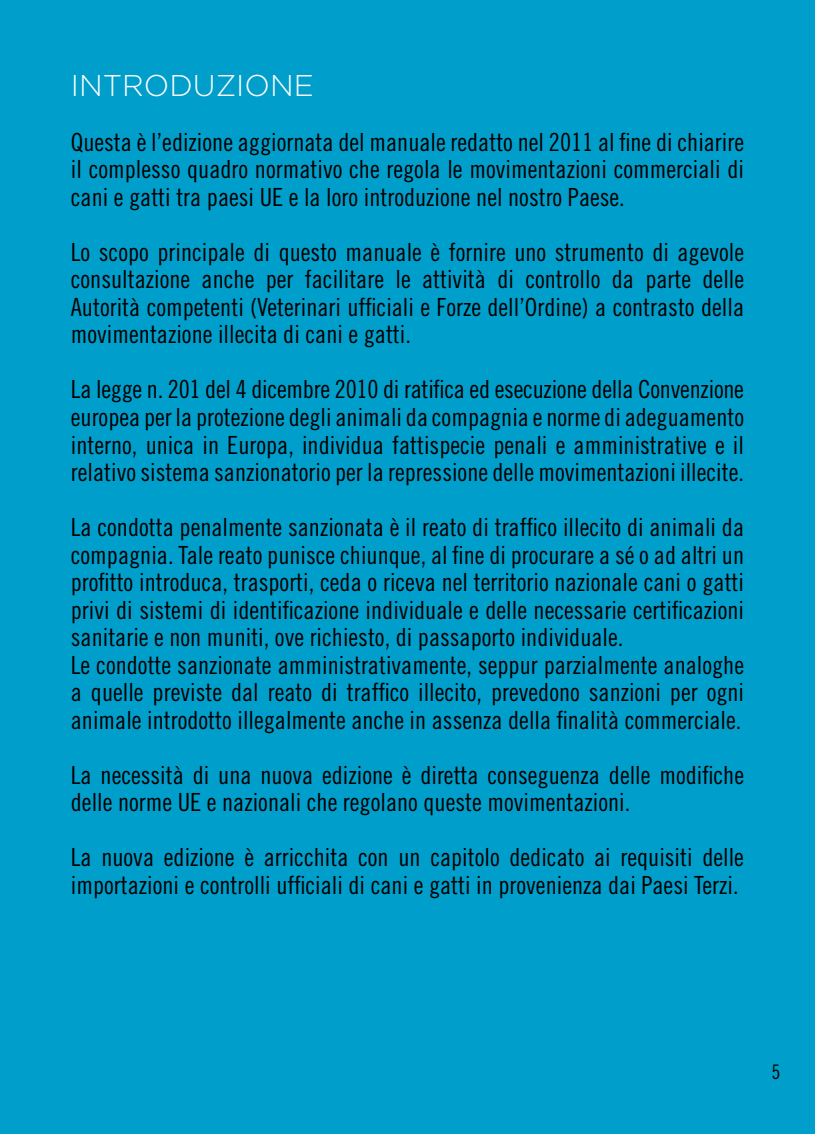
<style>
.page{position:relative;width:815px;height:1134px;background:#009ecb}
.page>*{position:absolute;margin:0;border:0;box-sizing:border-box;transform-origin:0 0}
.t1{font:300 30px "Gotham";color:#fff}
.t2{font:25px/27.5px "Trade Gothic Cond Eighteen";color:#000;text-align:justify}
.t3{font:20px "Trade Gothic Cond Eighteen";color:#000}
</style>
<div class="page">
<p class="t1" style="left:71px;top:69px;width:244px">INTRODUZIONE</p>
<p class="t2" style="left:71px;top:128px;width:675px">Questa è l’edizione aggiornata del manuale redatto nel 2011 al fine di chiarire il complesso quadro normativo che regola le movimentazioni commerciali di cani e gatti tra paesi UE e la loro introduzione nel nostro Paese.</p>
<p class="t2" style="left:71px;top:238px;width:675px">Lo scopo principale di questo manuale è fornire uno strumento di agevole consultazione anche per facilitare le attività di controllo da parte delle Autorità competenti (Veterinari ufficiali e Forze dell’Ordine) a contrasto della movimentazione illecita di cani e gatti.</p>
<p class="t2" style="left:71px;top:376px;width:675px">La legge n. 201 del 4 dicembre 2010 di ratifica ed esecuzione della Convenzione europea per la protezione degli animali da compagnia e norme di adeguamento interno, unica in Europa, individua fattispecie penali e amministrative e il relativo sistema sanzionatorio per la repressione delle movimentazioni illecite.</p>
<p class="t2" style="left:71px;top:513px;width:675px;text-align:left">La condotta penalmente sanzionata è il reato di traffico illecito di animali da compagnia. Tale reato punisce chiunque, al fine di procurare a sé o ad altri un profitto introduca, trasporti, ceda o riceva nel territorio nazionale cani o gatti privi di sistemi di identificazione individuale e delle necessarie certificazioni sanitarie e non muniti, ove richiesto, di passaporto individuale.<br>Le condotte sanzionate amministrativamente, seppur parzialmente analoghe a quelle previste dal reato di traffico illecito, prevedono sanzioni per ogni animale introdotto illegalmente anche in assenza della finalità commerciale.</p>
<p class="t2" style="left:71px;top:761px;width:675px">La necessità di una nuova edizione è diretta conseguenza delle modifiche delle norme UE e nazionali che regolano queste movimentazioni.</p>
<p class="t2" style="left:71px;top:843px;width:675px">La nuova edizione è arricchita con un capitolo dedicato ai requisiti delle importazioni e controlli ufficiali di cani e gatti in provenienza dai Paesi Terzi.</p>
<p class="t3" style="left:772px;top:1060px;width:10px">5</p>
</div>
